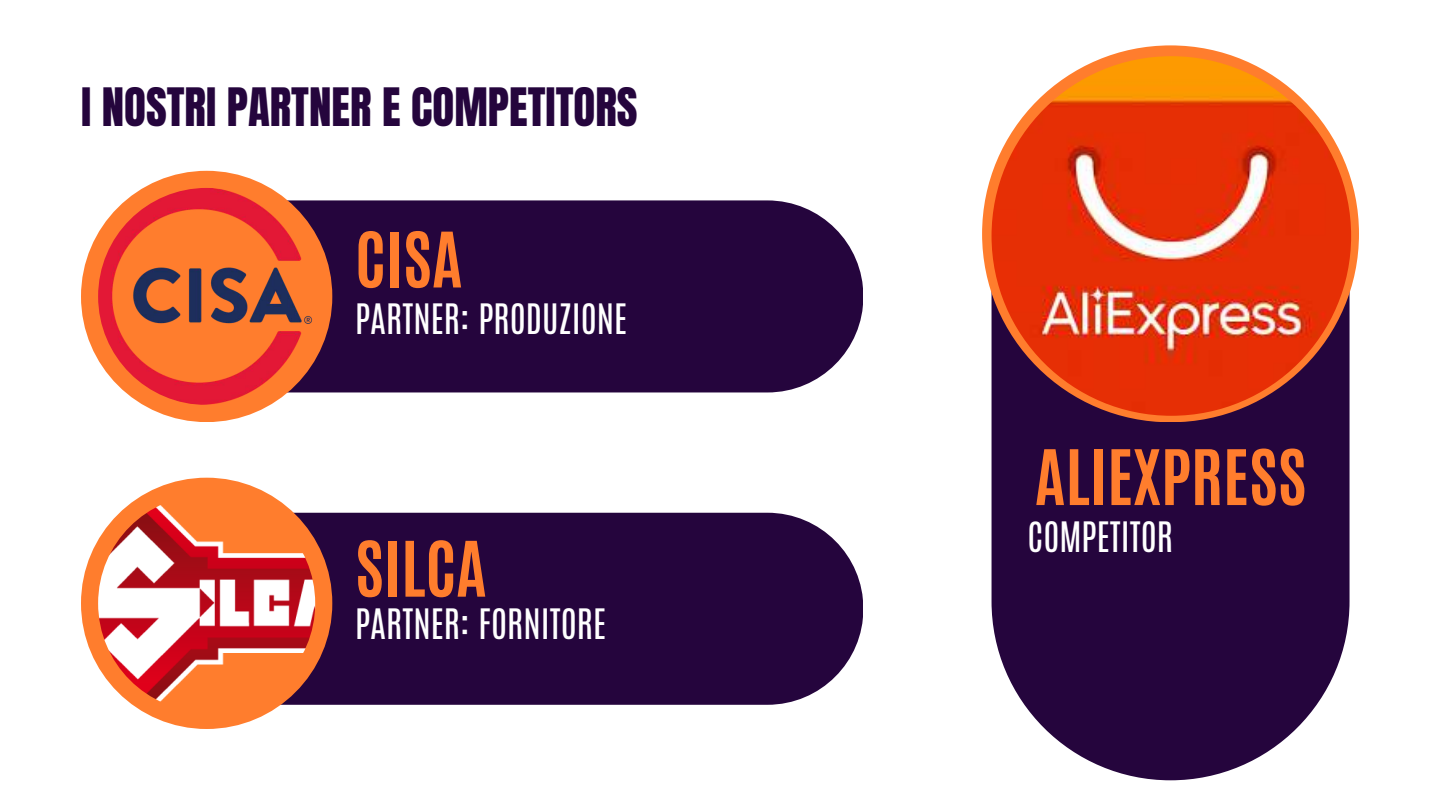
<style>
.page{position:relative;width:1440px;height:810px;background:#fff}
.page>*{position:absolute;margin:0;border:0;box-sizing:border-box;transform-origin:0 0}
.t1{font:700 65px "Antonio";color:#ff7d2d}
.t2{font:45px "Anton";color:#25053d}
.t3{font:35px "Antonio";color:#fff}
</style>
<div class="page">
<div style="left:168px;top:200px;width:695px;height:192px;background:#25053d;border-radius:96px"></div>
<div style="left:81px;top:171px;width:251px;height:251px;background:#ff7d2d;border-radius:50%"></div>
<div style="left:168px;top:513px;width:695px;height:192px;background:#25053d;border-radius:96px"></div>
<div style="left:81px;top:478px;width:251px;height:251px;background:#ff7d2d;border-radius:50%"></div>
<div style="left:992px;top:64px;width:358px;height:716px;background:#25053d;border-radius:179px"></div>
<div style="left:982px;top:45px;width:377px;height:377px;background:#ff7d2d;border-radius:50%"></div>
<img style="left:98px;top:188px;width:217px;height:217px;border-radius:50%">
<img style="left:98px;top:495px;width:217px;height:217px;border-radius:50%">
<img style="left:992px;top:56px;width:359px;height:360px;border-radius:50%">
<p class="t2" style="left:81px;top:84px;width:558px">I NOSTRI PARTNER E COMPETITORS</p>
<h1 class="t1" style="left:355px;top:211px;width:109px">CISA</h1>
<p class="t3" style="left:355px;top:294px;width:274px">PARTNER: PRODUZIONE</p>
<h1 class="t1" style="left:355px;top:520px;width:133px">SILCA</h1>
<p class="t3" style="left:355px;top:598px;width:253px">PARTNER: FORNITORE</p>
<h1 class="t1" style="left:1035px;top:428px;width:273px">ALIEXPRESS</h1>
<p class="t3" style="left:1028px;top:511px;width:147px">COMPETITOR</p>
</div>
